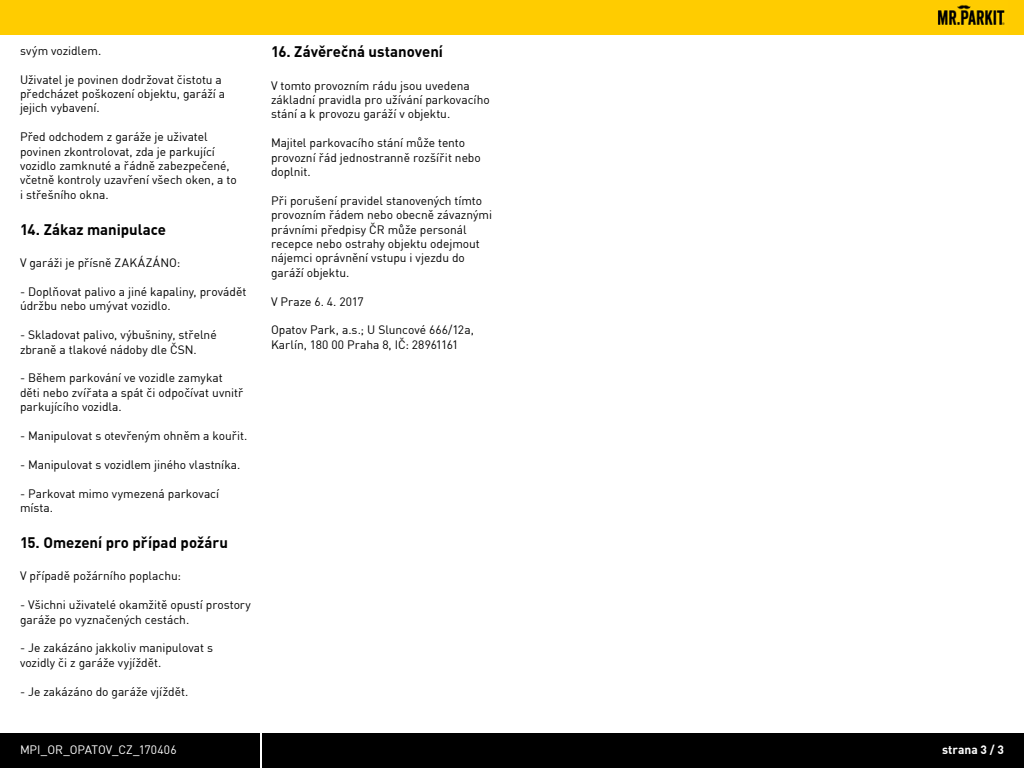
<style>
.page{position:relative;width:1024px;height:768px;background:#fff}
.page>*{position:absolute;margin:0;border:0;box-sizing:border-box;transform-origin:0 0}
.t1{font:700 15px "DINCE";color:#000}
.t2{font:12px/14.4px "DINCE";letter-spacing:-.005em;color:#000}
.t3{font:12px "DINCE";letter-spacing:-.005em;color:#fff}
.t4{font:700 12px "DINCE";color:#fff}
</style>
<div class="page">
<div style="left:0;top:0;width:1024px;height:35px;background:#fc0"></div>
<img style="left:937px;top:4px;width:68px;height:21px">
<div style="left:262px;top:733px;width:762px;height:35px;background:#000"></div>
<div style="left:0;top:733px;width:260px;height:35px;background:#000"></div>
<p class="t2" style="left:20px;top:43px;width:83px">svým vozidlem.</p>
<p class="t2" style="left:20px;top:72px;width:207px">Uživatel je povinen dodržovat čistotu a předcházet poškození objektu, garáží a jejich vybavení.</p>
<p class="t2" style="left:20px;top:129px;width:218px">Před odchodem z garáže je uživatel povinen zkontrolovat, zda je parkující vozidlo zamknuté a řádně zabezpečené, včetně kontroly uzavření všech oken, a to i střešního okna.</p>
<p class="t1" style="left:20px;top:219px;width:148px">14. Zákaz manipulace</p>
<p class="t2" style="left:20px;top:255px;width:162px">V garáži je přísně ZAKÁZÁNO:</p>
<p class="t2" style="left:20px;top:284px;width:228px">- Doplňovat palivo a jiné kapaliny, provádět údržbu nebo umývat vozidlo.</p>
<p class="t2" style="left:20px;top:327px;width:198px">- Skladovat palivo, výbušniny, střelné zbraně a tlakové nádoby dle ČSN.</p>
<p class="t2" style="left:20px;top:371px;width:225px">- Během parkování ve vozidle zamykat děti nebo zvířata a spát či odpočívat uvnitř parkujícího vozidla.</p>
<p class="t2" style="left:20px;top:428px;width:229px">- Manipulovat s otevřeným ohněm a kouřit.</p>
<p class="t2" style="left:20px;top:457px;width:222px">- Manipulovat s vozidlem jiného vlastníka.</p>
<p class="t2" style="left:20px;top:486px;width:201px">- Parkovat mimo vymezená parkovací místa.</p>
<p class="t1" style="left:20px;top:533px;width:210px">15. Omezení pro případ požáru</p>
<p class="t2" style="left:20px;top:569px;width:163px">V případě požárního poplachu:</p>
<p class="t2" style="left:20px;top:597px;width:233px">- Všichni uživatelé okamžitě opustí prostory garáže po vyznačených cestách.</p>
<p class="t2" style="left:20px;top:641px;width:195px">- Je zakázáno jakkoliv manipulovat s vozidly či z garáže vyjíždět.</p>
<p class="t2" style="left:20px;top:684px;width:170px">- Je zakázáno do garáže vjíždět.</p>
<p class="t1" style="left:271px;top:42px;width:174px">16. Závěrečná ustanovení</p>
<p class="t2" style="left:271px;top:78px;width:220px">V tomto provozním rádu jsou uvedena základní pravidla pro užívání parkovacího stání a k provozu garáží v objektu.</p>
<p class="t2" style="left:271px;top:135px;width:211px">Majitel parkovacího stání může tento provozní řád jednostranně rozšířit nebo doplnit.</p>
<p class="t2" style="left:271px;top:193px;width:223px">Při porušení pravidel stanovených tímto provozním řádem nebo obecně závaznými právními předpisy ČR může personál recepce nebo ostrahy objektu odejmout nájemci oprávnění vstupu i vjezdu do garáží objektu.</p>
<p class="t2" style="left:271px;top:294px;width:94px">V Praze 6. 4. 2017</p>
<p class="t2" style="left:271px;top:323px;width:204px">Opatov Park, a.s.; U Sluncové 666/12a,<br>Karlín, 180 00 Praha 8, IČ: 28961161</p>
<p class="t3" style="left:20px;top:742px;width:158px">MPI_OR_OPATOV_CZ_170406</p>
<p class="t4" style="left:942px;top:742px;width:63px">strana 3 / 3</p>
</div>
